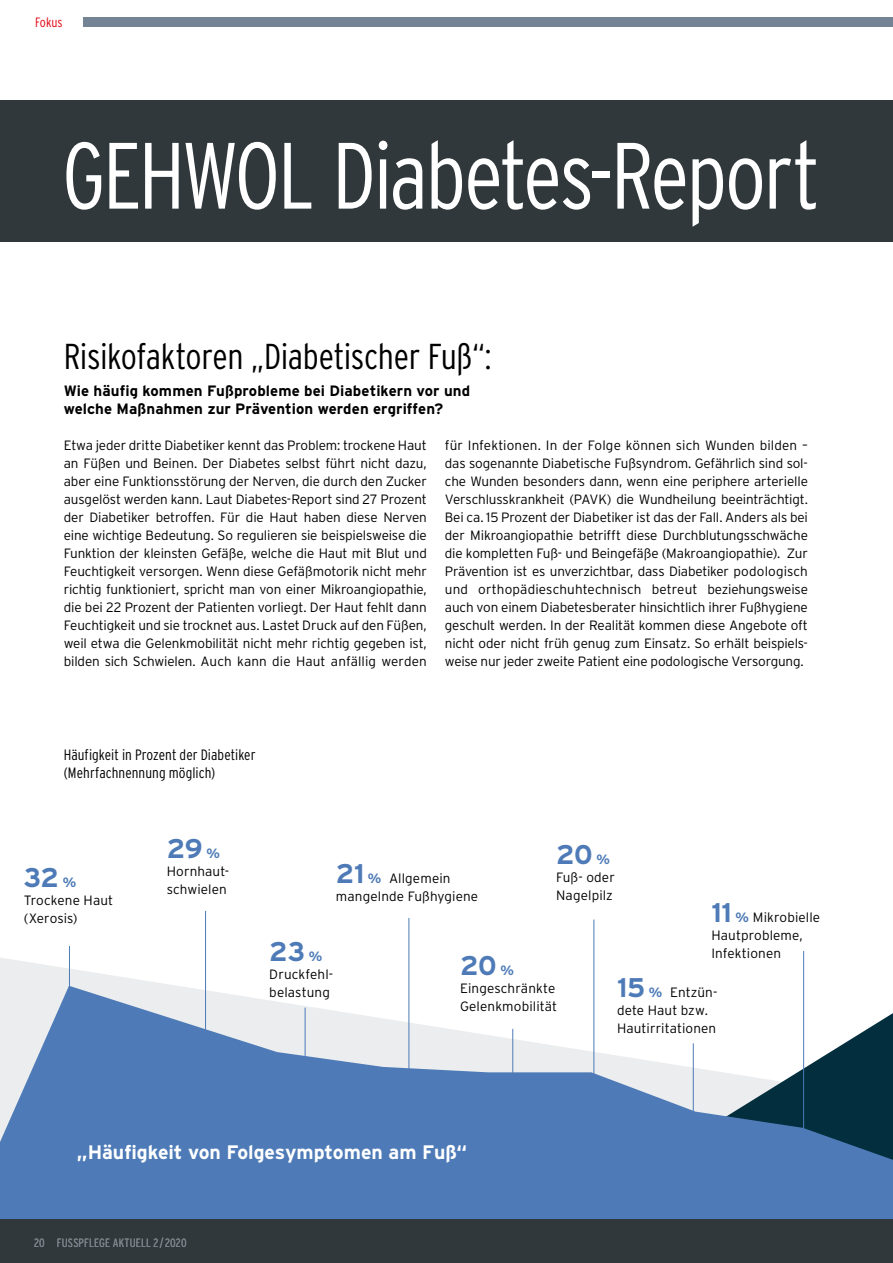
<style>
.page{position:relative;width:893px;height:1263px;background:#fff}
.page>*{position:absolute;margin:0;border:0;box-sizing:border-box;transform-origin:0 0}
.t1{font:300 93.9px "Interstate Condensed";letter-spacing:-.03em;color:#fff}
.t2{font:300 36px "Interstate Condensed";letter-spacing:-.015em;color:#000}
.t3{font:700 27px "Interstate";letter-spacing:-.02em;color:#4e7bb7}
.t4{font:700 19.5px "Interstate";color:#fff}
.t5{font:700 15px/18px "Interstate";letter-spacing:.005em;color:#000}
.t6{font:300 15px/18px "Interstate Condensed";letter-spacing:.005em;color:#000}
.t7{font:300 13.5px/18px "Interstate";letter-spacing:.005em;color:#000}
.t8{font:300 13.5px "Interstate Condensed";letter-spacing:-.005em;color:#e30613}
.t9{font:300 12px "Interstate Condensed";letter-spacing:.015em;color:#758494}
.s1{font-size:13.5px}
.s2{font-weight:700;font-size:27px;color:#4e7bb7}
.s3{font-weight:700;color:#4e7bb7}
</style>
<div class="page">
<svg style="left:0;top:957px;width:805px;height:29px"></svg>
<div style="left:0;top:100px;width:893px;height:142px;background:#30383b"></div>
<hr style="left:69px;top:946px;width:1px;height:53px;background:#4e7bb7">
<hr style="left:205px;top:911px;width:1px;height:130px;background:#4e7bb7">
<hr style="left:409px;top:918px;width:1px;height:179px;background:#4e7bb7">
<hr style="left:593px;top:919px;width:1px;height:174px;background:#4e7bb7">
<hr style="left:803px;top:951px;width:1px;height:182px;background:#4e7bb7">
<svg style="left:0;top:986px;width:893px;height:233px;fill:#4e7bb7"></svg>
<div style="left:0;top:1219px;width:893px;height:44px;background:#30383b"></div>
<div style="left:84px;top:17px;width:809px;height:10px;background:#758494"></div>
<p class="t8" style="left:35px;top:15px;width:29px">Fokus</p>
<h1 class="t1" style="left:62px;top:123px;width:760px">GEHWOL Diabetes-Report</h1>
<h2 class="t2" style="left:64px;top:336px;width:429px">Risikofaktoren „Diabetischer Fuß“:</h2>
<p class="t5" style="left:64px;top:381px;width:408px">Wie häufig kommen Fußprobleme bei Diabetikern vor und welche Maßnahmen zur Prävention werden ergriffen?</p>
<p class="t7" style="left:64px;top:436px;width:365px;text-align:justify">Etwa jeder dritte Diabetiker kennt das Problem: trockene Haut an Füßen und Beinen. Der Diabetes selbst führt nicht dazu, aber eine Funktionsstörung der Nerven, die durch den Zucker ausgelöst werden kann. Laut Diabetes-Report sind 27 Prozent der Diabetiker betroffen. Für die Haut haben diese Nerven eine wichtige Bedeutung. So regulieren sie beispielsweise die Funktion der kleinsten Gefäße, welche die Haut mit Blut und Feuchtigkeit versorgen. Wenn diese Gefäßmotorik nicht mehr richtig funktioniert, spricht man von einer Mikroangiopathie, die bei 22 Prozent der Patienten vorliegt. Der Haut fehlt dann Feuchtigkeit und sie trocknet aus. Lastet Druck auf den Füßen, weil etwa die Gelenkmobilität nicht mehr richtig gegeben ist, bilden sich Schwielen. Auch kann die Haut anfällig werden</p>
<p class="t7" style="left:445px;top:436px;width:365px;text-align:justify">für Infektionen. In der Folge können sich Wunden bilden – das sogenannte Diabetische Fußsyndrom. Gefährlich sind sol&shy;che Wunden besonders dann, wenn eine periphere arterielle Verschlusskrankheit (PAVK) die Wundheilung beeinträchtigt.<br>Bei ca. 15 Prozent der Diabetiker ist das der Fall. Anders als bei der Mikroangiopathie betrifft diese Durchblutungsschwäche die kompletten Fuß- und Beingefäße (Makroangiopathie). Zur Prävention ist es unverzichtbar, dass Diabetiker podologisch und orthopädieschuhtechnisch betreut beziehungsweise auch von einem Diabetesberater hinsichtlich ihrer Fußhygiene geschult werden. In der Realität kommen diese Angebote oft nicht oder nicht früh genug zum Einsatz. So erhält beispiels&shy;weise nur jeder zweite Patient eine podologische Versorgung.</p>
<p class="t6" style="left:64px;top:746px;width:193px">Häufigkeit in Prozent der Diabetiker (Mehrfachnennung möglich)</p>
<h3 class="t3" style="left:24px;top:863px;width:54px">32 <span class="s1">%</span></h3>
<p class="t7" style="left:24px;top:891px;width:91px">Trockene Haut (Xerosis)</p>
<h3 class="t3" style="left:167px;top:833px;width:55px">29 <span class="s1">%</span></h3>
<p class="t7" style="left:167px;top:862px;width:64px">Hornhaut&shy;schwielen</p>
<h3 class="t3" style="left:556px;top:839px;width:55px">20 <span class="s1">%</span></h3>
<p class="t7" style="left:556px;top:868px;width:60px">Fuß- oder<br>Nagelpilz</p>
<p class="t7" style="left:336px;top:869px;width:144px"><span class="s2">21</span> <span class="s3">%</span> Allgemein mangelnde Fußhygiene</p>
<p class="t7" style="left:711px;top:908px;width:110px"><span class="s2">11</span> <span class="s3">%</span> Mikrobielle<br>Hautprobleme,<br>Infektionen</p>
<h3 class="t3" style="left:269px;top:936px;width:55px">23 <span class="s1">%</span></h3>
<p class="t7" style="left:269px;top:965px;width:66px">Druckfehl&shy;belastung</p>
<h3 class="t3" style="left:460px;top:950px;width:55px">20 <span class="s1">%</span></h3>
<p class="t7" style="left:460px;top:979px;width:99px">Eingeschränkte<br>Gelenkmobilität</p>
<p class="t7" style="left:617px;top:983px;width:102px"><span class="s2">15</span> <span class="s3">%</span> Entzün&shy;dete Haut bzw.<br>Hautirritationen</p>
<h3 class="t4" style="left:77px;top:1141px;width:392px">„Häufigkeit von Folgesymptomen am Fuß“</h3>
<p class="t9" style="left:34px;top:1236px;width:154px">20 FUSSPFLEGE AKTUELL 2/2020</p>
</div>
